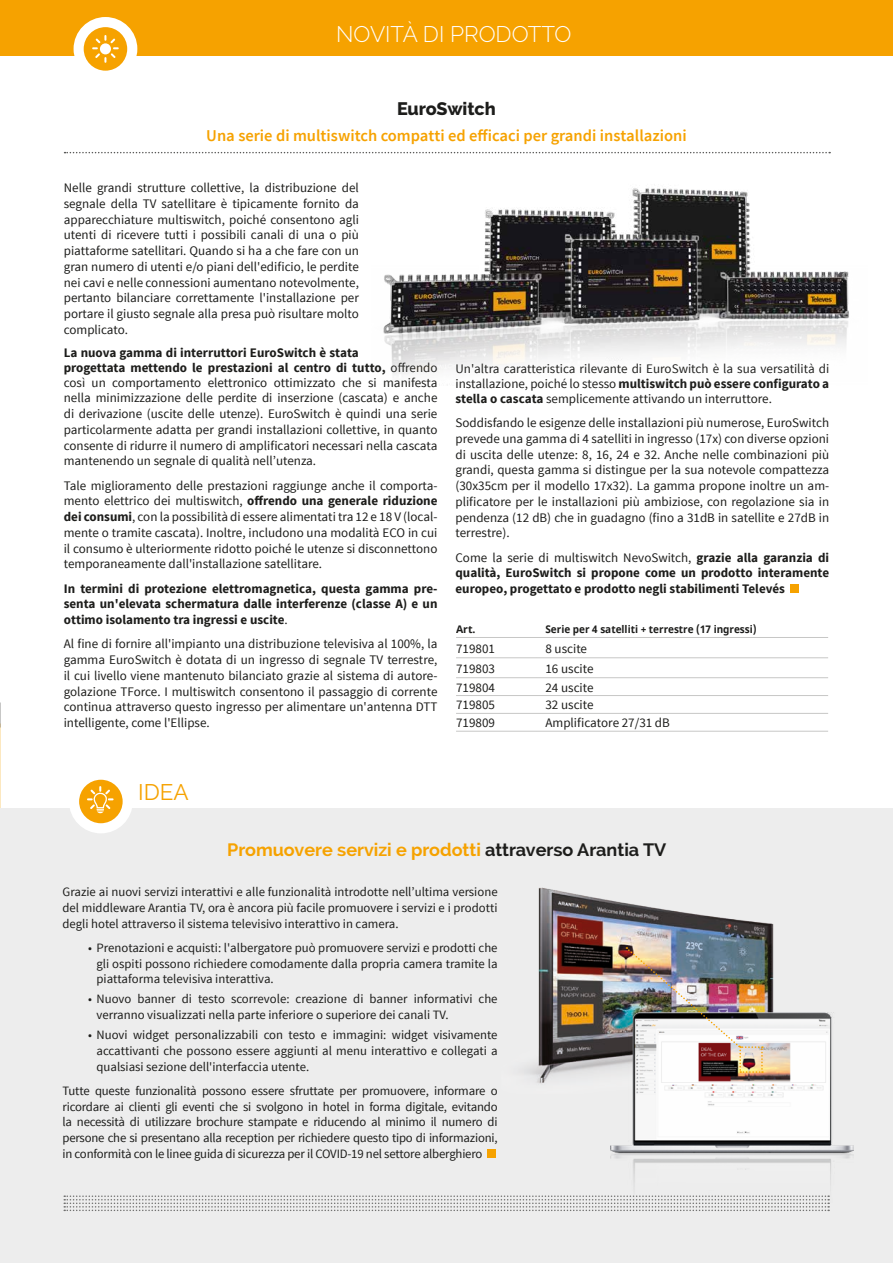
<style>
.page{position:relative;width:893px;height:1263px;background:#fff}
.page>*{position:absolute;margin:0;border:0;box-sizing:border-box;transform-origin:0 0}
.t1{font:300 22.5px "Raleway";color:#fff}
.t2{font:22.5px "Raleway";color:#f6a200}
.t3{font:700 18px "Raleway";color:#f6a200}
.t4{font:800 18px "Raleway";letter-spacing:-.005em;color:#1d1d1b}
.t5{font:600 16.5px "Source Sans Pro";color:#f6a200}
.t6{font:13.05px/15.8px "Source Sans Pro";color:#1d1d1b;text-align:justify}
.t7{font:700 13.05px/15.8px "Source Sans Pro";color:#1d1d1b;text-align:justify}
.t8{font:12.75px/15.8px "Source Sans Pro";color:#1d1d1b;text-align:justify}
.t9{font:700 10.5px "Noto Sans";color:#1d1d1b;scale:.95 1}
.t10{font:700 10.5px "Noto Sans";color:#1d1d1b}
.s1{font-weight:700}
.s2{font-weight:400}
.s3{color:#1d1d1b}
</style>
<div class="page">
<div style="left:0;top:0;width:893px;height:56px;background:#f6a200"></div>
<div style="left:74px;top:17px;width:63px;height:64px;background:#fff;border-radius:50%"></div>
<svg style="left:82px;top:26px;width:47px;height:46px"></svg>
<div style="left:81px;top:24px;width:49px;height:50px;border:3px solid #fff;border-radius:50%"></div>
<svg style="left:92px;top:35px;width:27px;height:28px"></svg>
<svg style="left:65px;top:152px;width:765px;height:1px"></svg>
<div style="left:790px;top:585px;width:9px;height:8px;background:#f6a200"></div>
<div style="left:0;top:809px;width:893px;height:454px;background:#ededed"></div>
<div style="left:69px;top:770px;width:64px;height:63px;background:#fff;border-radius:50%"></div>
<svg style="left:78px;top:778px;width:46px;height:47px"></svg>
<div style="left:76px;top:777px;width:50px;height:49px;border:3px solid #fff;border-radius:50%"></div>
<svg style="left:87px;top:786px;width:27px;height:27px"></svg>
<div style="left:487px;top:1149px;width:9px;height:9px;background:#f6a200"></div>
<img style="left:383px;top:188px;width:466px;height:187px">
<svg style="left:64px;top:1195px;width:547px;height:16px"></svg>
<hr style="left:456px;top:637px;width:81px;height:1px;background:#c7c7c6">
<hr style="left:456px;top:657px;width:81px;height:1px;background:#c7c7c6">
<hr style="left:456px;top:677px;width:81px;height:1px;background:#c7c7c6">
<hr style="left:456px;top:695px;width:81px;height:1px;background:#c7c7c6">
<hr style="left:456px;top:713px;width:81px;height:1px;background:#c7c7c6">
<hr style="left:456px;top:731px;width:81px;height:1px;background:#c7c7c6">
<hr style="left:537px;top:637px;width:291px;height:1px;background:#c7c7c6">
<hr style="left:537px;top:657px;width:291px;height:1px;background:#c7c7c6">
<hr style="left:537px;top:677px;width:291px;height:1px;background:#c7c7c6">
<hr style="left:537px;top:695px;width:291px;height:1px;background:#c7c7c6">
<hr style="left:537px;top:713px;width:291px;height:1px;background:#c7c7c6">
<hr style="left:537px;top:731px;width:291px;height:1px;background:#c7c7c6">
<img style="left:524px;top:887px;width:285px;height:197px">
<img style="left:611px;top:1013px;width:243px;height:199px">
<img style="left:626px;top:947px;width:137px;height:126px">
<h1 class="t1" style="left:336px;top:21px;width:237px">NOVITÀ DI PRODOTTO</h1>
<h2 class="t4" style="left:397px;top:98px;width:100px">EuroSwitch</h2>
<p class="t5" style="left:206px;top:125px;width:482px">Una serie di multiswitch compatti ed efficaci per grandi installazioni</p>
<p class="t6" style="left:64px;top:180px;width:297px">Nelle grandi strutture collettive, la distribuzione del segnale della TV satellitare è tipicamente fornito da apparecchiature multiswitch, poiché consentono agli utenti di ricevere tutti i possibili canali di una o più piattaforme satellitari. Quando si ha a che fare con un gran numero di utenti e/o piani dell'edificio, le perdite nei cavi e nelle connessioni aumentano notevolmente, pertanto bilanciare correttamente l'installazione per portare il giusto segnale alla presa può risultare molto complicato.</p>
<p class="t6" style="left:64px;top:345px;width:375px;text-align:left"><span class="s1">La nuova gamma di interruttori EuroSwitch è stata<br>progettata mettendo le prestazioni al centro di tutto,</span> offrendo così un comportamento elettronico ottimizzato che si manifesta nella minimizzazione delle perdite di inserzione (cascata) e anche di derivazione (uscite delle utenze). EuroSwitch è quindi una serie particolarmente adatta per grandi installazioni collettive, in quanto consente di ridurre il numero di amplificatori necessari nella cascata mantenendo un segnale di qualità nell’utenza.</p>
<p class="t6" style="left:64px;top:478px;width:375px">Tale miglioramento delle prestazioni raggiunge anche il comporta&shy;mento elettrico dei multiswitch, <span class="s1">offrendo una generale riduzione dei consumi</span>, con la possibilità di essere alimentati tra 12 e 18 V (local&shy;mente o tramite cascata). Inoltre, includono una modalità ECO in cui il consumo è ulteriormente ridotto poiché le utenze si disconnettono temporaneamente dall'installazione satellitare.</p>
<p class="t7" style="left:64px;top:581px;width:375px">In termini di protezione elettromagnetica, questa gamma pre&shy;senta un'elevata schermatura dalle interferenze (classe A) e un ottimo isolamento tra ingressi e uscite<span class="s2">.</span></p>
<p class="t6" style="left:64px;top:636px;width:375px">Al fine di fornire all'impianto una distribuzione televisiva al 100%, la gamma EuroSwitch è dotata di un ingresso di segnale TV terrestre, il cui livello viene mantenuto bilanciato grazie al sistema di autore&shy;golazione TForce. I multiswitch consentono il passaggio di corrente continua attraverso questo ingresso per alimentare un'antenna DTT intelligente, come l'Ellipse.</p>
<p class="t6" style="left:455px;top:361px;width:375px;line-height:15px">Un'altra caratteristica rilevante di EuroSwitch è la sua versatilità di installazione, poiché lo stesso <span class="s1">multiswitch può essere configurato a stella o cascata</span> semplicemente attivando un interruttore.</p>
<p class="t6" style="left:455px;top:415px;width:375px">Soddisfando le esigenze delle installazioni più numerose, EuroSwitch prevede una gamma di 4 satelliti in ingresso (17x) con diverse opzioni di uscita delle utenze: 8, 16, 24 e 32. Anche nelle combinazioni più grandi, questa gamma si distingue per la sua notevole compattezza (30x35cm per il modello 17x32). La gamma propone inoltre un am&shy;plificatore per le installazioni più ambiziose, con regolazione sia in pendenza (12 dB) che in guadagno (fino a 31dB in satellite e 27dB in terrestre).</p>
<p class="t7" style="left:455px;top:550px;width:375px"><span class="s2">Come la serie di multiswitch NevoSwitch,</span> grazie alla garanzia di qualità, EuroSwitch si propone come un prodotto interamente europeo, progettato e prodotto negli stabilimenti Televés</p>
<p class="t10" style="left:456px;top:621px;width:21px">Art.</p>
<p class="t9" style="left:545px;top:621px;width:224px">Serie per 4 satelliti + terrestre (17 ingressi)</p>
<p class="t6" style="left:456px;top:640px;width:40px">719801</p>
<p class="t6" style="left:545px;top:640px;width:43px">8 uscite</p>
<p class="t6" style="left:456px;top:661px;width:40px">719803</p>
<p class="t6" style="left:545px;top:661px;width:50px">16 uscite</p>
<p class="t6" style="left:456px;top:679px;width:40px">719804</p>
<p class="t6" style="left:545px;top:679px;width:50px">24 uscite</p>
<p class="t6" style="left:456px;top:697px;width:40px">719805</p>
<p class="t6" style="left:545px;top:697px;width:50px">32 uscite</p>
<p class="t6" style="left:456px;top:715px;width:40px">719809</p>
<p class="t6" style="left:545px;top:715px;width:126px">Amplificatore 27/31 dB</p>
<h1 class="t2" style="left:138px;top:778px;width:52px">IDEA</h1>
<h2 class="t3" style="left:227px;top:839px;width:441px">Promuovere servizi e prodotti <span class="s3">attraverso Arantia TV</span></h2>
<p class="t8" style="left:63px;top:884px;width:437px">Grazie ai nuovi servizi interattivi e alle funzionalità introdotte nell’ultima versione del middleware Arantia TV, ora è ancora più facile promuovere i servizi e i prodotti degli hotel attraverso il sistema televisivo interattivo in camera.</p>
<p class="t8" style="left:97px;top:940px;width:403px;text-indent:-9px">• Prenotazioni e acquisti: l'albergatore può promuovere servizi e prodotti che gli ospiti possono richiedere comodamente dalla propria camera tramite la piattaforma televisiva interattiva.</p>
<p class="t8" style="left:97px;top:991px;width:403px;text-indent:-9px">• Nuovo banner di testo scorrevole: creazione di banner informativi che verranno visualizzati nella parte inferiore o superiore dei canali TV.</p>
<p class="t8" style="left:97px;top:1027px;width:403px;text-indent:-9px">• Nuovi widget personalizzabili con testo e immagini: widget visivamente accattivanti che possono essere aggiunti al menu interattivo e collegati a qualsiasi sezione dell'interfaccia utente.</p>
<p class="t8" style="left:63px;top:1083px;width:437px">Tutte queste funzionalità possono essere sfruttate per promuovere, informare o ricordare ai clienti gli eventi che si svolgono in hotel in forma digitale, evitando la necessità di utilizzare brochure stampate e riducendo al minimo il numero di persone che si presentano alla reception per richiedere questo tipo di informazioni, in conformità con le linee guida di sicurezza per il COVID-19 nel settore alberghiero</p>
</div>
